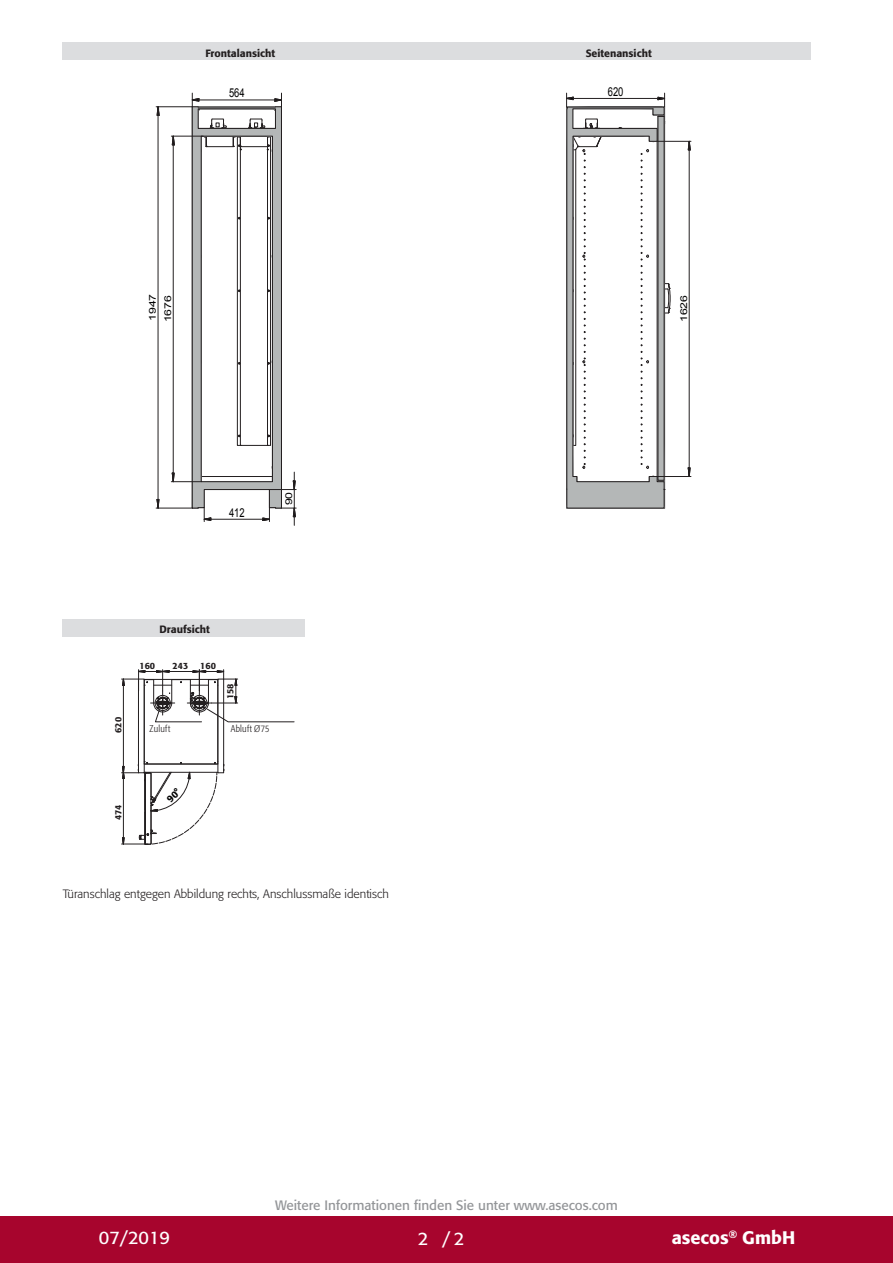
<style>
.page{position:relative;width:893px;height:1263px;background:#fff}
.page>*{position:absolute;margin:0;border:0;box-sizing:border-box;transform-origin:0 0}
.t1{font:500 18px "Formata Pro";color:#fff}
.t2{font:18px "Formata Pro";color:#fff}
.CB_AF_U4-Fachhaendle{font:13.5px "Formata Pro";color:#939598}
.t3{font:12.3px "Arial";letter-spacing:-.005em;color:#000001;scale:.77 1}
.CB_AF_Image-FT{font:300 12px "Formata Pro";color:#231f20}
.t4{font:500 10.5px "Formata Pro";color:#231f20}
.t5{font:300 condensed 9.75px "Formata Pro";letter-spacing:.025em;color:#231f20}
.t6{font:9.45px "Arial";letter-spacing:-.005em;color:#000001;scale:1.3 1}
.t7{font:500 9px "Formata Pro";color:#231f20}
</style>
<div class="page">
<div style="left:0;top:1216px;width:893px;height:47px;background:#a7052d"></div>
<div style="left:63px;top:43px;width:748px;height:17px;background:#dcdddf"></div>
<svg style="left:188px;top:92px;width:108px;height:545px"></svg>
<svg style="left:171px;top:472px;width:4px;height:11px"></svg>
<svg style="left:171px;top:135px;width:4px;height:24px"></svg>
<hr style="left:173px;top:145px;width:1px;height:328px;background:#231f20">
<hr style="left:171px;top:481px;width:30px;height:1px;background:#231f20">
<hr style="left:171px;top:136px;width:32px;height:1px;background:#231f20">
<svg style="left:156px;top:107px;width:4px;height:22px"></svg>
<svg style="left:156px;top:499px;width:4px;height:9px"></svg>
<hr style="left:158px;top:115px;width:1px;height:384px;background:#231f20">
<hr style="left:156px;top:106px;width:36px;height:1px;background:#231f20">
<hr style="left:156px;top:508px;width:37px;height:1px;background:#231f20">
<svg style="left:558px;top:42px;width:116px;height:467px"></svg>
<svg style="left:687px;top:140px;width:4px;height:23px"></svg>
<svg style="left:687px;top:467px;width:4px;height:9px"></svg>
<hr style="left:689px;top:150px;width:1px;height:318px;background:#231f20">
<hr style="left:657px;top:141px;width:34px;height:1px;background:#231f20">
<hr style="left:657px;top:476px;width:34px;height:1px;background:#231f20">
<div style="left:63px;top:619px;width:242px;height:17px;background:#dcdddf"></div>
<svg style="left:122px;top:670px;width:172px;height:175px"></svg>
<p class="t4" style="left:205px;top:46px;width:71px">Frontalansicht</p>
<p class="t4" style="left:586px;top:47px;width:68px">Seitenansicht</p>
<p class="t3" style="left:229px;top:85px;width:22px">564</p>
<p class="t3" style="left:608px;top:84px;width:22px">620</p>
<p class="t6" style="left:146px;top:321px;width:22px;rotate:-90deg">1947</p>
<p class="t6" style="left:162px;top:322px;width:22px;rotate:-90deg">1676</p>
<p class="t3" style="left:229px;top:504px;width:22px">412</p>
<p class="t6" style="left:283px;top:505px;width:12px;rotate:-90deg">90</p>
<p class="t7" style="left:113px;top:733px;width:17px;rotate:-90deg">620</p>
<p class="t4" style="left:159px;top:622px;width:52px">Draufsicht</p>
<p class="t7" style="left:139px;top:660px;width:17px">160</p>
<p class="t7" style="left:200px;top:660px;width:17px">160</p>
<p class="t7" style="left:173px;top:660px;width:17px">243</p>
<p class="t7" style="left:224px;top:699px;width:17px;rotate:-90deg">158</p>
<p class="t5" style="left:150px;top:723px;width:22px">Zuluft</p>
<p class="t5" style="left:231px;top:723px;width:40px">Abluft Ø75</p>
<p class="t7" style="left:113px;top:820px;width:17px;rotate:-90deg">474</p>
<p class="CB_AF_Image-FT" style="left:63px;top:887px;width:328px">Türanschlag entgegen Abbildung rechts, Anschlussmaße identisch</p>
<p class="t6" style="left:678px;top:322px;width:22px;rotate:-90deg">1626</p>
<p class="CB_AF_U4-Fachhaendle" style="left:275px;top:1196px;width:344px">Weitere Informationen finden Sie unter www.asecos.com</p>
<p class="t2" style="left:99px;top:1225px;width:73px">07/2019</p>
<p class="t2" style="left:418px;top:1227px;width:12px">2</p>
<p class="t2" style="left:442px;top:1227px;width:23px">/2</p>
<h1 class="t1" style="left:672px;top:1225px;width:125px">asecos<sup>®</sup> GmbH</h1>
</div>
